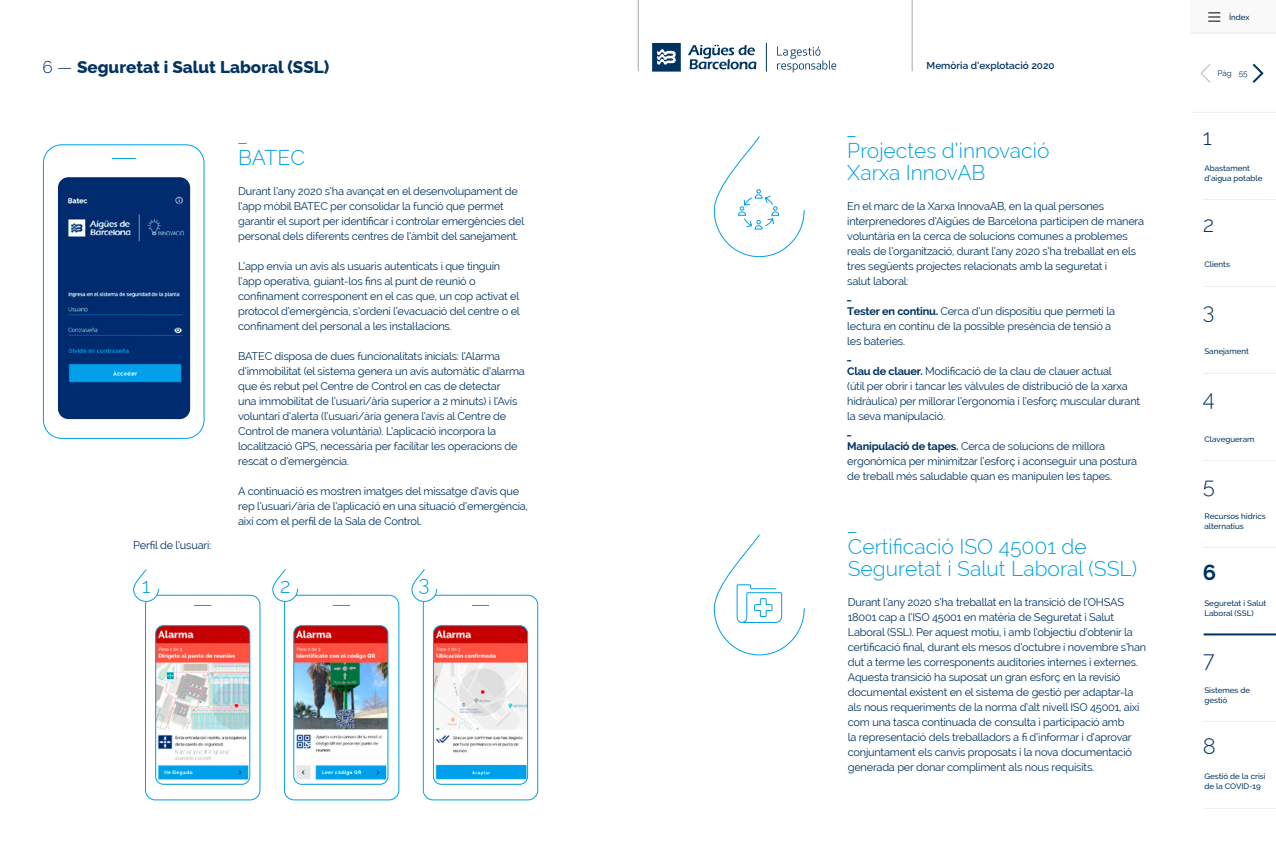
<style>
.page{position:relative;width:1276px;height:842px;background:#fff}
.page>*{position:absolute;margin:0;border:0;box-sizing:border-box;transform-origin:0 0}
.t1{font:300 22px "Raleway";color:#003362}
.t2{font:700 22px "Raleway";color:#003362}
.t3{font:300 21px/22px "Raleway";color:#00a0e2}
.t4{font:800 17px "Raleway";color:#003362}
.t5{font:11px/15px "Raleway";letter-spacing:-.02em;color:#003362}
.t6{font:600 10px "Raleway";color:#003362}
.t7{font:500 8px/10px "Raleway";color:#003362}
.t8{font:8px "Raleway";color:#003362}
.s1{font-weight:300}
.s2{font-weight:700}
</style>
<div class="page">
<svg style="left:713px;top:534px;width:92px;height:122px"></svg>
<svg style="left:713px;top:136px;width:92px;height:121px"></svg>
<div style="left:145px;top:595px;width:115px;height:205px;border:1px solid #00a0e2;border-radius:10px"></div>
<img style="left:157px;top:627px;width:93px;height:156px">
<div style="left:155px;top:625px;width:95px;height:160px;border:1px solid #00a0e2;border-radius:8px"></div>
<img style="left:295px;top:627px;width:93px;height:156px">
<div style="left:293px;top:625px;width:95px;height:160px;border:1px solid #00a0e2;border-radius:8px"></div>
<img style="left:433px;top:627px;width:93px;height:156px">
<div style="left:433px;top:625px;width:95px;height:160px;border:1px solid #00a0e2;border-radius:8px"></div>
<svg style="left:194px;top:605px;width:17px;height:1px"></svg>
<div style="left:423px;top:595px;width:115px;height:205px;border:1px solid #00a0e2;border-radius:10px"></div>
<svg style="left:472px;top:605px;width:17px;height:1px"></svg>
<div style="left:284px;top:595px;width:115px;height:205px;border:1px solid #00a0e2;border-radius:10px"></div>
<svg style="left:333px;top:605px;width:17px;height:1px"></svg>
<div style="left:43px;top:144px;width:161px;height:295px;border:1px solid #00a0e2;border-radius:18px"></div>
<div style="left:58px;top:177px;width:132px;height:242px;background:#002b6e;border-radius:10px"></div>
<svg style="left:112px;top:158px;width:24px;height:1px"></svg>
<svg style="left:133px;top:569px;width:26px;height:33px"></svg>
<svg style="left:272px;top:569px;width:26px;height:33px"></svg>
<svg style="left:411px;top:569px;width:26px;height:33px"></svg>
<img style="left:67px;top:196px;width:117px;height:187px">
<svg style="left:1200px;top:64px;width:11px;height:19px"></svg>
<hr style="left:1191px;top:112px;width:85px;height:1px;background:#edeef0">
<div style="left:1191px;top:0;width:85px;height:33px;background:#f9f9fa"></div>
<svg style="left:1208px;top:12px;width:12px;height:10px"></svg>
<svg style="left:1252px;top:63px;width:12px;height:20px"></svg>
<hr style="left:1191px;top:33px;width:85px;height:1px;background:#edeef0">
<hr style="left:1203px;top:460px;width:73px;height:1px;background:#edeef0">
<hr style="left:1203px;top:199px;width:73px;height:1px;background:#edeef0">
<hr style="left:1204px;top:808px;width:72px;height:1px;background:#edeef0">
<hr style="left:1203px;top:547px;width:73px;height:1px;background:#edeef0">
<hr style="left:1203px;top:286px;width:73px;height:1px;background:#edeef0">
<hr style="left:1203px;top:633px;width:73px;height:2px;background:#003362">
<hr style="left:1203px;top:373px;width:73px;height:1px;background:#edeef0">
<hr style="left:1203px;top:721px;width:73px;height:1px;background:#edeef0">
<hr style="left:638px;top:0;width:1px;height:71px;background:#a5a7aa">
<hr style="left:912px;top:0;width:1px;height:71px;background:#a5a7aa">
<svg style="left:652px;top:43px;width:29px;height:29px"></svg>
<svg style="left:688px;top:45px;width:68px;height:24px"></svg>
<svg style="left:766px;top:43px;width:1px;height:29px"></svg>
<svg style="left:777px;top:47px;width:59px;height:25px"></svg>
<h3 class="t4" style="left:43px;top:57px;width:288px"><span class="s1">6 —</span> Seguretat i Salut Laboral (SSL)</h3>
<p class="t6" style="left:926px;top:60px;width:130px">Memòria d’explotació 2020</p>
<p class="t5" style="left:133px;top:538px;width:80px">Perfil de l’usuari:</p>
<h2 class="t3" style="left:238px;top:125px;width:68px">_<br>BATEC</h2>
<p class="t5" style="left:238px;top:184px;width:288px">Durant l’any 2020 s’ha avançat en el desenvolupament de l’app mòbil BATEC per consolidar la funció que permet garantir el suport per identificar i controlar emergències del personal dels diferents centres de l’àmbit del sanejament.</p>
<p class="t5" style="left:238px;top:259px;width:283px">L’app envia un avís als usuaris autenticats i que tinguin l’app operativa, guiant-los fins al punt de reunió o confinament corresponent en el cas que, un cop activat el protocol d’emergència, s’ordeni l’evacuació del centre o el confinament del personal a les instal·lacions.</p>
<p class="t5" style="left:238px;top:349px;width:288px">BATEC disposa de dues funcionalitats inicials: l’Alarma d’immobilitat (el sistema genera un avís automàtic d’alarma que és rebut pel Centre de Control en cas de detectar<br>una immobilitat de l’usuari/ària superior a 2 minuts) i l’Avís voluntari d’alerta (l’usuari/ària genera l’avís al Centre de Control de manera voluntària). L’aplicació incorpora la localització GPS, necessària per facilitar les operacions de rescat o d’emergència.</p>
<p class="t5" style="left:238px;top:484px;width:291px">A continuació es mostren imatges del missatge d’avís que rep l’usuari/ària de l’aplicació en una situació d’emergència, així com el perfil de la Sala de Control.</p>
<h2 class="t3" style="left:142px;top:575px;width:10px">1</h2>
<h2 class="t3" style="left:280px;top:574px;width:12px">2</h2>
<h2 class="t3" style="left:419px;top:573px;width:13px">3</h2>
<h2 class="t3" style="left:847px;top:118px;width:204px">_<br>Projectes d’innovació<br>Xarxa InnovAB</h2>
<p class="t5" style="left:847px;top:199px;width:298px">En el marc de la Xarxa InnovaAB, en la qual persones interprenedores d’Aigües de Barcelona participen de manera voluntària en la cerca de solucions comunes a problemes reals de l’organització, durant l’any 2020 s’ha treballat en els tres següents projectes relacionats amb la seguretat i<br>salut laboral:</p>
<p class="t5" style="left:847px;top:289px;width:269px"><span class="s2">_<br>Tester en continu.</span> Cerca d’un dispositiu que permeti la lectura en continu de la possible presència de tensió a les bateries.</p>
<p class="t5" style="left:847px;top:349px;width:294px"><span class="s2">_<br>Clau de clauer.</span> Modificació de la clau de clauer actual<br>(útil per obrir i tancar les vàlvules de distribució de la xarxa hidràulica) per millorar l’ergonomia i l’esforç muscular durant la seva manipulació.</p>
<p class="t5" style="left:847px;top:424px;width:291px"><span class="s2">_<br>Manipulació de tapes.</span> Cerca de solucions de millora ergonòmica per minimitzar l’esforç i aconseguir una postura de treball més saludable quan es manipulen les tapes.</p>
<h2 class="t3" style="left:848px;top:514px;width:291px">_<br>Certificació ISO 45001 de<br>Seguretat i Salut Laboral (SSL)</h2>
<p class="t5" style="left:848px;top:595px;width:300px">Durant l’any 2020 s’ha treballat en la transició de l’OHSAS 18001 cap a l’ISO 45001 en matèria de Seguretat i Salut Laboral (SSL). Per aquest motiu, i amb l’objectiu d’obtenir la certificació final, durant els mesos d’octubre i novembre s’han dut a terme les corresponents auditories internes i externes.<br>Aquesta transició ha suposat un gran esforç en la revisió documental existent en el sistema de gestió per adaptar-la als nous requeriments de la norma d’alt nivell ISO 45001, així com una tasca continuada de consulta i participació amb<br>la representació dels treballadors a fi d’informar i d’aprovar conjuntament els canvis proposats i la nova documentació generada per donar compliment als nous requisits.</p>
<p class="t7" style="left:1229px;top:12px;width:22px">Índex</p>
<p class="t8" style="left:1217px;top:69px;width:32px">Pàg 55</p>
<h1 class="t1" style="left:1203px;top:125px;width:11px">1</h1>
<p class="t7" style="left:1204px;top:163px;width:60px">Abastament d’aigua potable</p>
<h1 class="t1" style="left:1203px;top:211px;width:13px">2</h1>
<p class="t7" style="left:1204px;top:259px;width:27px">Clients</p>
<h1 class="t1" style="left:1203px;top:298px;width:13px">3</h1>
<p class="t7" style="left:1204px;top:346px;width:46px">Sanejament</p>
<h1 class="t1" style="left:1203px;top:386px;width:13px">4</h1>
<p class="t7" style="left:1204px;top:434px;width:52px">Clavegueram</p>
<h1 class="t1" style="left:1203px;top:473px;width:14px">5</h1>
<p class="t7" style="left:1204px;top:511px;width:63px">Recursos hídrics alternatius</p>
<h1 class="t2" style="left:1203px;top:560px;width:15px">6</h1>
<p class="t7" style="left:1204px;top:598px;width:63px">Seguretat i Salut<br>Laboral (SSL)</p>
<h1 class="t1" style="left:1203px;top:647px;width:13px">7</h1>
<p class="t7" style="left:1204px;top:685px;width:47px">Sistemes de gestió</p>
<h1 class="t1" style="left:1203px;top:733px;width:15px">8</h1>
<p class="t7" style="left:1204px;top:771px;width:63px">Gestió de la crisi de la COVID-19</p>
</div>
